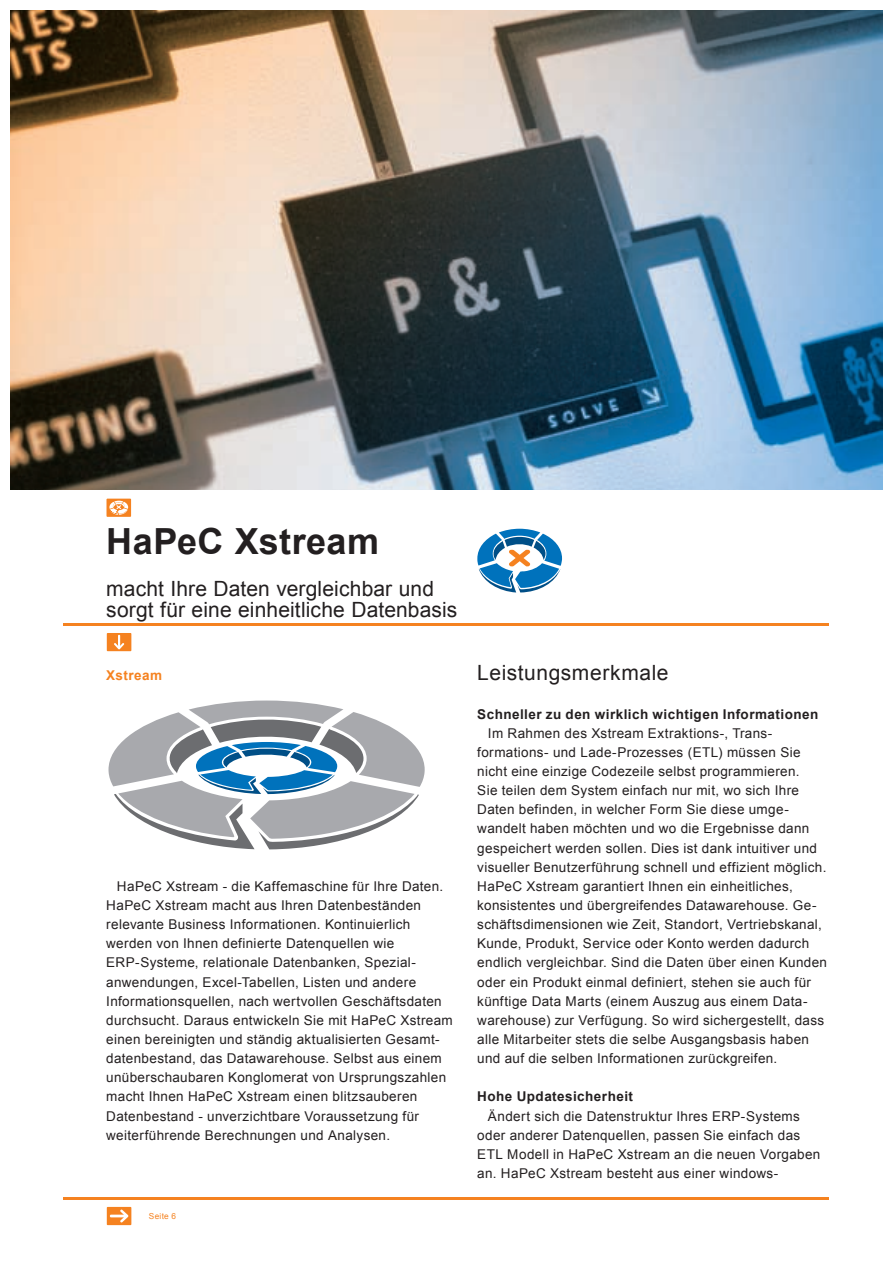
<style>
.page{position:relative;width:893px;height:1263px;background:#fff}
.page>*{position:absolute;margin:0;border:0;box-sizing:border-box;transform-origin:0 0}
.t1{font:700 36px "Arial";letter-spacing:.01em;color:#231f20}
.t2{font:21px/21px "Arial";letter-spacing:.005em;color:#231f20}
.t3{font:21px "Arial";letter-spacing:.025em;color:#231f20}
.t4{font:13.5px/19.2px "Arial";letter-spacing:.025em;color:#231f20}
.t5{font:700 13.5px "Arial";letter-spacing:.035em;color:#231f20}
.t6{font:700 13.5px "Arial";letter-spacing:.03em;color:#f58220}
.t7{font:8.25px "Arial";letter-spacing:.04em;color:#f58220}
</style>
<div class="page">
<hr style="left:64px;top:1197px;width:765px;height:2px;background:#f58220">
<div style="left:107px;top:1207px;width:24px;height:18px;background:#f58220"></div>
<svg style="left:109px;top:1209px;width:19px;height:13px"></svg>
<div style="left:107px;top:633px;width:24px;height:18px;background:#f58220"></div>
<svg style="left:114px;top:634px;width:10px;height:15px"></svg>
<hr style="left:64px;top:623px;width:765px;height:2px;background:#f58220">
<div style="left:107px;top:499px;width:24px;height:18px;background:#f58220"></div>
<svg style="left:109px;top:501px;width:19px;height:14px"></svg>
<svg style="left:477px;top:529px;width:85px;height:63px"></svg>
<img style="left:11px;top:11px;width:871px;height:478px">
<svg style="left:109px;top:700px;width:316px;height:149px"></svg>
<h1 class="t1" style="left:106px;top:517px;width:274px">HaPeC Xstream</h1>
<h2 class="t2" style="left:106px;top:578px;width:353px">macht Ihre Daten vergleichbar und sorgt für eine einheitliche Datenbasis</h2>
<p class="t6" style="left:106px;top:667px;width:57px">Xstream</p>
<p class="t4" style="left:106px;top:877px;width:348px;text-indent:11px">HaPeC Xstream - die Kaffemaschine für Ihre Daten.<br>HaPeC Xstream macht aus Ihren Datenbeständen relevante Business Informationen. Kontinuierlich werden von Ihnen definierte Datenquellen wie ERP-Systeme, relationale Datenbanken, Spezial&shy;anwendungen, Excel-Tabellen, Listen und andere Informationsquellen, nach wertvollen Geschäftsdaten durchsucht. Daraus entwickeln Sie mit HaPeC Xstream einen bereinigten und ständig aktualisierten Gesamt&shy;datenbestand, das Datawarehouse. Selbst aus einem unüberschaubaren Konglomerat von Ursprungszahlen macht Ihnen HaPeC Xstream einen blitzsauberen Datenbestand - unverzichtbare Voraussetzung für weiterführende Berechnungen und Analysen.</p>
<p class="t7" style="left:149px;top:1211px;width:29px">Seite 6</p>
<h2 class="t3" style="left:477px;top:659px;width:193px">Leistungsmerkmale</h2>
<p class="t5" style="left:477px;top:705px;width:342px">Schneller zu den wirklich wichtigen Informationen</p>
<p class="t4" style="left:477px;top:724px;width:351px;text-indent:11px">Im Rahmen des Xstream Extraktions-, Trans&shy;formations- und Lade-Prozesses (ETL) müssen Sie nicht eine einzige Codezeile selbst programmieren.<br>Sie teilen dem System einfach nur mit, wo sich Ihre Daten befinden, in welcher Form Sie diese umge&shy;wandelt haben möchten und wo die Ergebnisse dann gespeichert werden sollen. Dies ist dank intuitiver und visueller Benutzerführung schnell und effizient möglich.<br>HaPeC Xstream garantiert Ihnen ein einheitliches, konsistentes und übergreifendes Datawarehouse. Ge&shy;schäftsdimensionen wie Zeit, Standort, Vertriebskanal, Kunde, Produkt, Service oder Konto werden dadurch endlich vergleichbar. Sind die Daten über einen Kunden oder ein Produkt einmal definiert, stehen sie auch für künftige Data Marts (einem Auszug aus einem Data&shy;warehouse) zur Verfügung. So wird sichergestellt, dass alle Mitarbeiter stets die selbe Ausgangsbasis haben und auf die selben Informationen zurückgreifen.</p>
<p class="t5" style="left:477px;top:1088px;width:157px">Hohe Updatesicherheit</p>
<p class="t4" style="left:477px;top:1106px;width:345px;text-indent:11px">Ändert sich die Datenstruktur Ihres ERP-Systems oder anderer Datenquellen, passen Sie einfach das ETL Modell in HaPeC Xstream an die neuen Vorgaben an. HaPeC Xstream besteht aus einer windows-</p>
</div>
